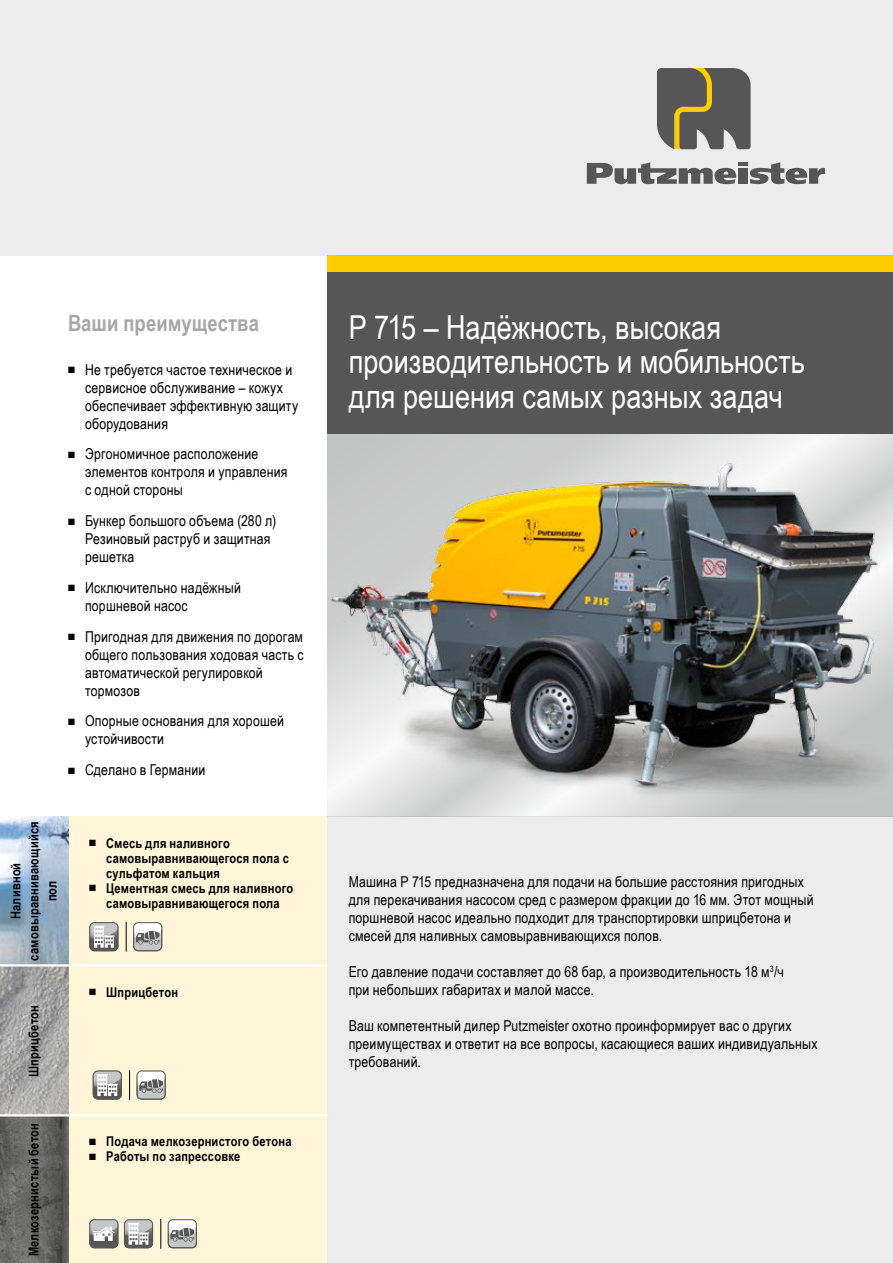
<style>
.page{position:relative;width:893px;height:1263px;background:#fff}
.page>*{position:absolute;margin:0;border:0;box-sizing:border-box;transform-origin:0 0}
.t1{font:33px/34.5px "Arial Narrow";color:#fff}
.t2{font:700 22.5px "Arial Narrow";letter-spacing:.005em;color:#a7a7a8}
.t3{font:15px/18px "Arial Narrow";letter-spacing:.01em;color:#000}
.t4{font:700 13.5px/15px "Arial Narrow";letter-spacing:.015em;color:#000;text-align:center}
</style>
<div class="page">
<div style="left:0;top:0;width:893px;height:255px;background:#ececed"></div>
<svg style="left:657px;top:68px;width:94px;height:81px;background:#6e6a5a"></svg>
<svg style="left:587px;top:162px;width:238px;height:22px"></svg>
<div style="left:327px;top:255px;width:566px;height:17px;background:#fc0"></div>
<div style="left:327px;top:817px;width:566px;height:446px;background:#ececed"></div>
<img style="left:327px;top:434px;width:566px;height:382px">
<div style="left:68px;top:817px;width:259px;height:446px;background:#fff5d8"></div>
<img style="left:0;top:817px;width:68px;height:446px">
<svg style="left:93px;top:1070px;width:29px;height:29px"></svg>
<hr style="left:129px;top:1070px;width:1px;height:30px;background:#000">
<svg style="left:137px;top:1070px;width:29px;height:29px"></svg>
<svg style="left:89px;top:1219px;width:29px;height:29px"></svg>
<svg style="left:124px;top:1219px;width:29px;height:29px"></svg>
<hr style="left:160px;top:1219px;width:1px;height:30px;background:#000">
<svg style="left:168px;top:1219px;width:29px;height:29px"></svg>
<svg style="left:89px;top:922px;width:29px;height:29px"></svg>
<hr style="left:126px;top:922px;width:1px;height:30px;background:#000">
<svg style="left:133px;top:922px;width:29px;height:29px"></svg>
<hr style="left:0;top:1114px;width:327px;height:2px;background:#fff">
<hr style="left:0;top:964px;width:327px;height:2px;background:#fff">
<div style="left:327px;top:272px;width:566px;height:162px;background:#565656"></div>
<h2 class="t2" style="left:68px;top:306px;width:192px">Ваши преимущества</h2>
<p class="t3" style="left:85px;top:360px;width:215px;text-indent:-17px">■ Не требуется частое техническое и сервисное обслуживание – кожух обеспечивает эффективную защиту оборудования</p>
<p class="t3" style="left:85px;top:444px;width:204px;text-indent:-17px">■ Эргономичное расположение элементов контроля и управления с одной стороны</p>
<p class="t3" style="left:85px;top:511px;width:193px;text-indent:-17px">■ Бункер большого объема (280 л)<br>Резиновый раструб и защитная решетка</p>
<p class="t3" style="left:85px;top:578px;width:157px;text-indent:-17px">■ Исключительно надёжный поршневой насос</p>
<p class="t3" style="left:85px;top:627px;width:220px;text-indent:-17px">■ Пригодная для движения по дорогам общего пользования ходовая часть с автоматической регулировкой тормозов</p>
<p class="t3" style="left:85px;top:711px;width:200px;text-indent:-17px">■ Опорные основания для хорошей устойчивости</p>
<p class="t3" style="left:68px;top:760px;width:139px">■ Сделано в Германии</p>
<p class="t4" style="left:6px;top:960px;width:140px;line-height:18px;rotate:-90deg">Наливной самовыравнивающийся пол</p>
<p class="t4" style="left:26px;top:1077px;width:73px;rotate:-90deg">Шприцбетон</p>
<p class="t4" style="left:106px;top:835px;width:184px;text-align:left;text-indent:-17px">■ Смесь для наливного самовыравнивающегося пола с сульфатом кальция</p>
<p class="t4" style="left:89px;top:880px;width:205px">■ Цементная смесь для наливного самовыравнивающегося пола</p>
<p class="t4" style="left:89px;top:984px;width:90px">■ Шприцбетон</p>
<p class="t4" style="left:26px;top:1256px;width:135px;rotate:-90deg">Мелкозернистый бетон</p>
<p class="t4" style="left:89px;top:1133px;width:204px">■ Подача мелкозернистого бетона</p>
<p class="t4" style="left:89px;top:1148px;width:152px">■ Работы по запрессовке</p>
<h1 class="t1" style="left:349px;top:309px;width:458px">P 715 – Надёжность, высокая производительность и мобильность для решения самых разных задач</h1>
<p class="t3" style="left:349px;top:872px;width:466px">Машина P 715 предназначена для подачи на большие расстояния пригодных для перекачивания насосом сред с размером фракции до 16 мм. Этот мощный поршневой насос идеально подходит для транспортировки шприцбетона и смесей для наливных самовыравнивающихся полов.</p>
<p class="t3" style="left:349px;top:962px;width:437px">Его давление подачи составляет до 68 бар, а производительность 18 м<sup>3</sup>/ч при небольших габаритах и малой массе.</p>
<p class="t3" style="left:349px;top:1016px;width:470px">Ваш компетентный дилер Putzmeister охотно проинформирует вас о других преимуществах и ответит на все вопросы, касающиеся ваших индивидуальных требований.</p>
</div>
